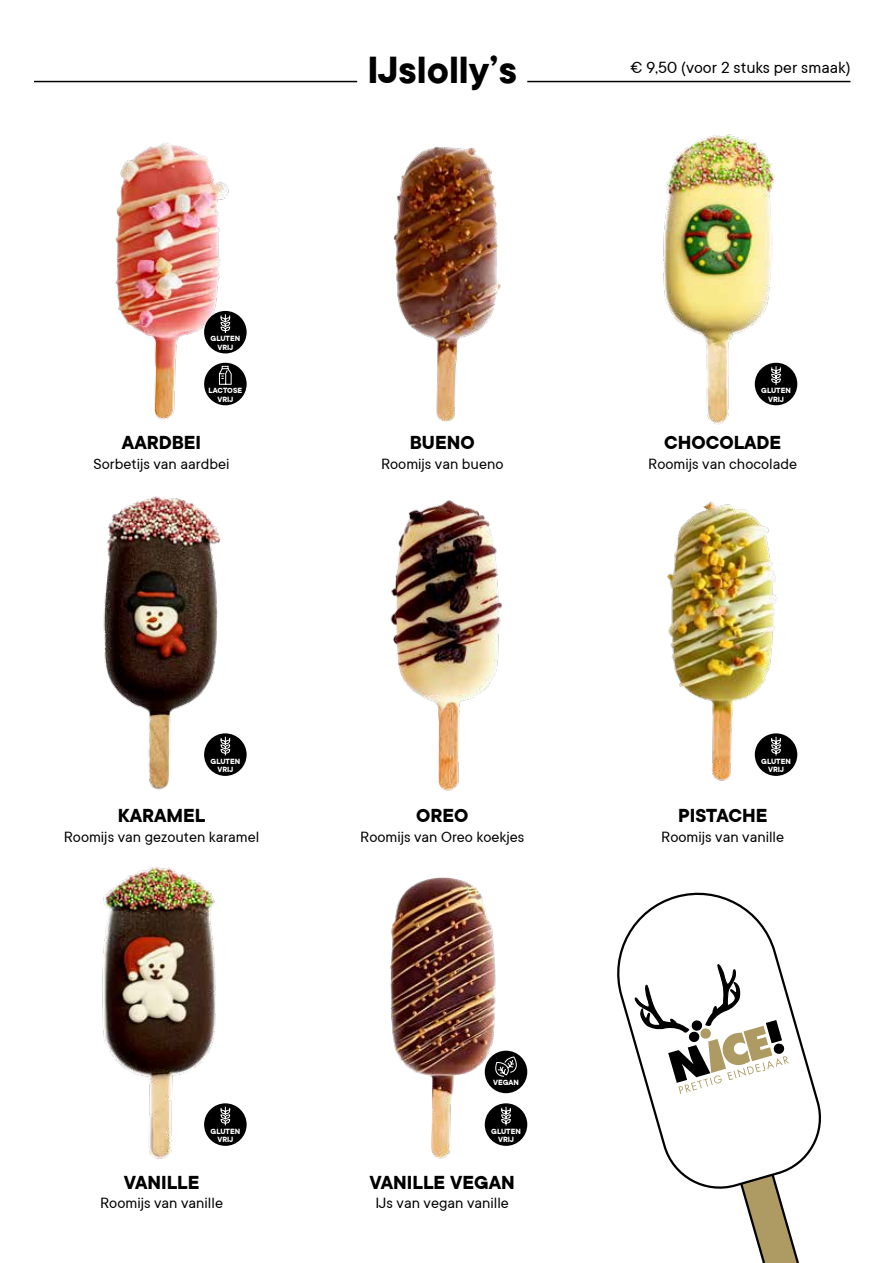
<style>
.page{position:relative;width:893px;height:1263px;background:#fff}
.page>*{position:absolute;margin:0;border:0;box-sizing:border-box;transform-origin:0 0}
.t1{font:700 42.15px "TT Commons";color:#000}
.t2{font:700 21px "TT Commons";color:#000}
.t3{font:18px "TT Commons";color:#000}
.t4{font:16.5px "TT Commons";color:#000}
.t5{font:700 8.4px/8.4px "TT Commons";color:#fff;text-align:center}
</style>
<div class="page">
<img style="left:390px;top:877px;width:119px;height:282px">
<img style="left:115px;top:143px;width:130px;height:277px">
<img style="left:390px;top:500px;width:112px;height:291px">
<img style="left:667px;top:501px;width:131px;height:280px">
<img style="left:393px;top:146px;width:108px;height:276px">
<svg style="left:743px;top:1194px;width:56px;height:69px"></svg>
<svg style="left:617px;top:892px;width:204px;height:302px"></svg>
<svg style="left:634px;top:964px;width:155px;height:130px"></svg>
<hr style="left:527px;top:81px;width:323px;height:1px;background:#000">
<hr style="left:34px;top:81px;width:323px;height:1px;background:#000">
<div style="left:204px;top:311px;width:43px;height:42px;background:#000;border-radius:50%"></div>
<svg style="left:220px;top:314px;width:10px;height:19px"></svg>
<div style="left:204px;top:733px;width:43px;height:43px;background:#000;border-radius:50%"></div>
<div style="left:204px;top:1103px;width:43px;height:43px;background:#000;border-radius:50%"></div>
<svg style="left:229px;top:1107px;width:1px;height:16px"></svg>
<div style="left:485px;top:1103px;width:42px;height:43px;background:#000;border-radius:50%"></div>
<svg style="left:501px;top:1106px;width:10px;height:20px"></svg>
<div style="left:755px;top:363px;width:42px;height:42px;background:#000;border-radius:50%"></div>
<div style="left:204px;top:363px;width:43px;height:42px;background:#000;border-radius:50%"></div>
<svg style="left:219px;top:366px;width:13px;height:19px"></svg>
<div style="left:755px;top:733px;width:42px;height:43px;background:#000;border-radius:50%"></div>
<svg style="left:771px;top:736px;width:10px;height:20px"></svg>
<div style="left:485px;top:1051px;width:42px;height:42px;background:#000;border-radius:50%"></div>
<svg style="left:495px;top:1056px;width:22px;height:21px"></svg>
<img style="left:102px;top:866px;width:127px;height:293px">
<img style="left:103px;top:496px;width:129px;height:294px">
<img style="left:663px;top:134px;width:119px;height:291px">
<p class="t5" style="left:211px;top:334px;width:31px">GLUTEN<br>VRIJ</p>
<p class="t5" style="left:209px;top:386px;width:35px">LACTOSE<br>VRIJ</p>
<p class="t2" style="left:122px;top:429px;width:81px">AARDBEI</p>
<p class="t4" style="left:94px;top:454px;width:137px">Sorbetijs van aardbei</p>
<h1 class="t1" style="left:367px;top:42px;width:151px">IJslolly’s</h1>
<p class="t3" style="left:631px;top:57px;width:221px">€ 9,50 (voor 2 stuks per smaak)</p>
<p class="t2" style="left:410px;top:429px;width:66px">BUENO</p>
<p class="t4" style="left:381px;top:454px;width:124px">Roomijs van bueno</p>
<p class="t5" style="left:761px;top:386px;width:31px">GLUTEN<br>VRIJ</p>
<p class="t2" style="left:664px;top:429px;width:119px">CHOCOLADE</p>
<p class="t4" style="left:648px;top:454px;width:150px">Roomijs van chocolade</p>
<p class="t5" style="left:211px;top:757px;width:31px">GLUTEN<br>VRIJ</p>
<p class="t2" style="left:118px;top:802px;width:89px">KARAMEL</p>
<p class="t4" style="left:64px;top:826px;width:197px">Roomijs van gezouten karamel</p>
<p class="t2" style="left:416px;top:802px;width:54px">OREO</p>
<p class="t4" style="left:360px;top:826px;width:166px">Roomijs van Oreo koekjes</p>
<p class="t5" style="left:493px;top:1078px;width:27px">VEGAN</p>
<p class="t5" style="left:761px;top:757px;width:31px">GLUTEN<br>VRIJ</p>
<p class="t2" style="left:678px;top:802px;width:91px">PISTACHE</p>
<p class="t4" style="left:661px;top:826px;width:124px">Roomijs van vanille</p>
<p class="t5" style="left:211px;top:1127px;width:31px">GLUTEN<br>VRIJ</p>
<p class="t5" style="left:491px;top:1127px;width:31px">GLUTEN<br>VRIJ</p>
<p class="t2" style="left:124px;top:1168px;width:77px">VANILLE</p>
<p class="t4" style="left:100px;top:1193px;width:124px">Roomijs van vanille</p>
<p class="t2" style="left:370px;top:1168px;width:147px">VANILLE VEGAN</p>
<p class="t4" style="left:376px;top:1193px;width:135px">IJs van vegan vanille</p>
</div>
